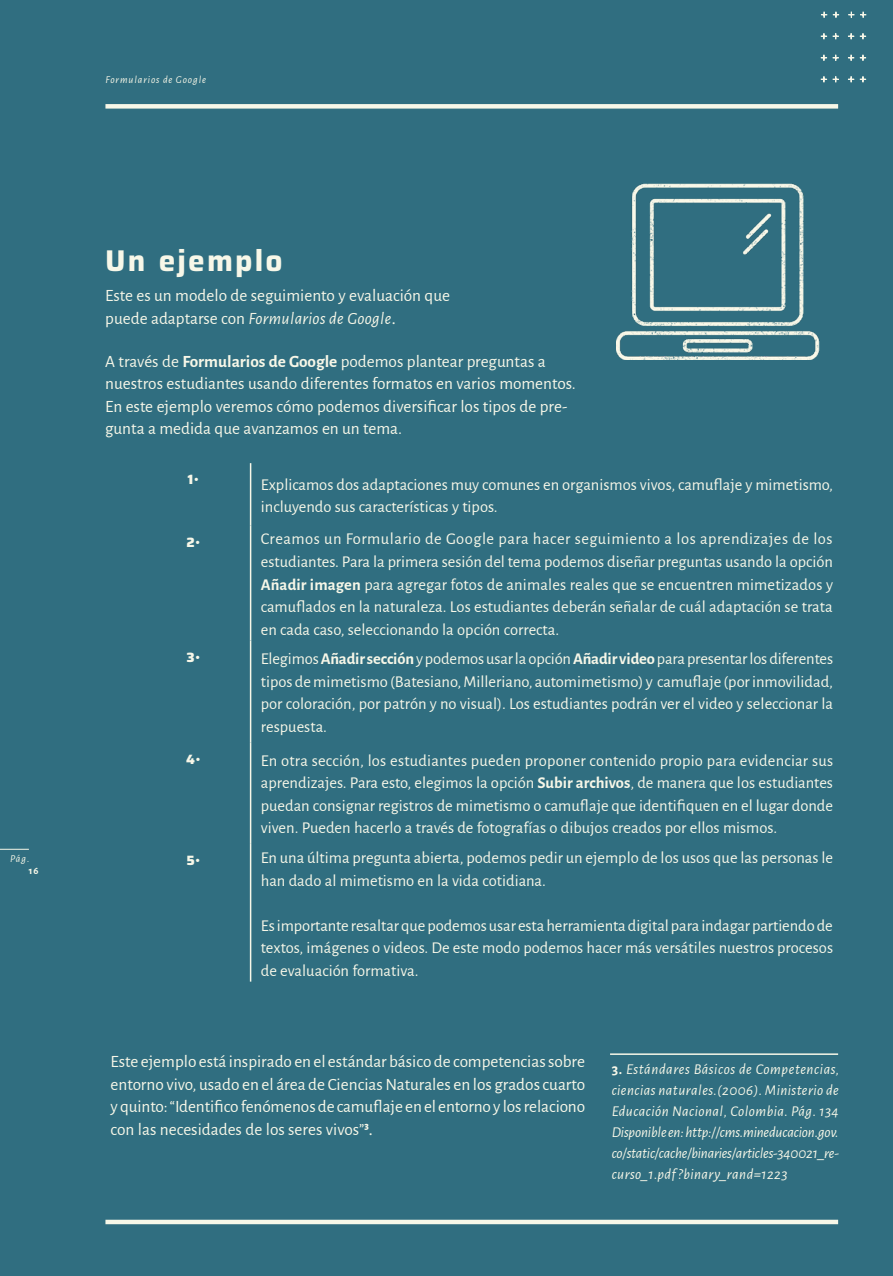
<style>
.page{position:relative;width:893px;height:1276px;background:#306e80}
.page>*{position:absolute;margin:0;border:0;box-sizing:border-box;transform-origin:0 0}
.t1{font:700 30px "Saira";letter-spacing:.07em;color:#f7f7e8}
.t2{font:17.25px/22.5px "Alegreya Sans";color:#f7f7e8}
.t3{font:16.5px/22.5px "Alegreya Sans";color:#f7f7e8;text-align:justify}
.t4{font:italic 15px/21px "Alegreya Sans";letter-spacing:-.015em;color:#f7f7e8;text-align:justify}
.t5{font:800 13.5px "Saira";color:#f7f7e8}
.t6{font:italic 10.5px "Alegreya Sans";letter-spacing:.09em;color:#f7f7e8}
.t7{font:700 10.5px "Alegreya Sans";color:#f7f7e8}
.s1{font-style:italic}
.s2{font-weight:500}
.s3{font-weight:700}
.s4{font-weight:700;font-style:normal}
</style>
<div class="page">
<svg style="left:0;top:849px;width:29px;height:1px"></svg>
<svg style="left:821px;top:76px;width:18px;height:6px"></svg>
<svg style="left:821px;top:55px;width:18px;height:6px"></svg>
<svg style="left:821px;top:33px;width:18px;height:6px"></svg>
<svg style="left:821px;top:11px;width:18px;height:7px"></svg>
<svg style="left:848px;top:76px;width:18px;height:6px"></svg>
<svg style="left:848px;top:55px;width:18px;height:6px"></svg>
<svg style="left:848px;top:33px;width:18px;height:6px"></svg>
<svg style="left:848px;top:11px;width:18px;height:7px"></svg>
<hr style="left:250px;top:463px;width:1px;height:62px;background:#f7f7e8">
<hr style="left:250px;top:525px;width:1px;height:115px;background:#f7f7e8">
<hr style="left:250px;top:640px;width:1px;height:102px;background:#f7f7e8">
<hr style="left:250px;top:742px;width:1px;height:102px;background:#f7f7e8">
<hr style="left:250px;top:844px;width:1px;height:137px;background:#f7f7e8">
<div style="left:105px;top:104px;width:733px;height:5px;background:#f7f7e8"></div>
<div style="left:105px;top:1219px;width:733px;height:5px;background:#f7f7e8"></div>
<hr style="left:610px;top:1053px;width:228px;height:2px;background:#f7f7e8">
<img style="left:617px;top:183px;width:203px;height:176px">
<p class="t6" style="left:10px;top:851px;width:21px">Pág.</p>
<p class="t7" style="left:29px;top:862px;width:11px">16</p>
<p class="t6" style="left:105px;top:72px;width:102px">Formularios de Google</p>
<h1 class="t1" style="left:105px;top:238px;width:179px">Un ejemplo</h1>
<p class="t2" style="left:105px;top:284px;width:346px">Este es un modelo de seguimiento y evaluación que puede adaptarse con <span class="s1">Formularios de Google</span><span class="s2">.</span></p>
<p class="t2" style="left:105px;top:349px;width:472px">A través de <span class="s3">Formularios de Google</span> podemos plantear preguntas a nuestros estudiantes usando diferentes formatos en varios momentos.<br>En este ejemplo veremos cómo podemos diversificar los tipos de pre&shy;gunta a medida que avanzamos en un tema.</p>
<p class="t5" style="left:188px;top:469px;width:12px">1.</p>
<p class="t3" style="left:261px;top:472px;width:574px">Explicamos dos adaptaciones muy comunes en organismos vivos, camuflaje y mimetismo, incluyendo sus características y tipos.</p>
<p class="t5" style="left:187px;top:531px;width:15px">2.</p>
<p class="t3" style="left:261px;top:527px;width:574px">Creamos un Formulario de Google para hacer seguimiento a los aprendizajes de los estudiantes. Para la primera sesión del tema podemos diseñar preguntas usando la opción <span class="s3">Añadir imagen</span> para agregar fotos de animales reales que se encuentren mimetizados y camuflados en la naturaleza. Los estudiantes deberán señalar de cuál adaptación se trata en cada caso, seleccionando la opción correcta.</p>
<p class="t5" style="left:187px;top:646px;width:15px">3.</p>
<p class="t3" style="left:261px;top:647px;width:574px">Elegimos <span class="s3">Añadir sección</span> y podemos usar la opción <span class="s3">Añadir video</span> para presentar los diferentes tipos de mimetismo (Batesiano, Milleriano, automimetismo) y camuflaje (por inmovilidad, por coloración, por patrón y no visual). Los estudiantes podrán ver el video y seleccionar la respuesta.</p>
<p class="t5" style="left:186px;top:748px;width:16px">4.</p>
<p class="t3" style="left:261px;top:748px;width:574px">En otra sección, los estudiantes pueden proponer contenido propio para evidenciar sus aprendizajes. Para esto, elegimos la opción <span class="s3">Subir archivos</span>, de manera que los estudiantes puedan consignar registros de mimetismo o camuflaje que identifiquen en el lugar donde viven. Pueden hacerlo a través de fotografías o dibujos creados por ellos mismos.</p>
<p class="t5" style="left:186px;top:850px;width:15px">5.</p>
<p class="t3" style="left:261px;top:845px;width:574px">En una última pregunta abierta, podemos pedir un ejemplo de los usos que las personas le han dado al mimetismo en la vida cotidiana.</p>
<p class="t3" style="left:261px;top:913px;width:574px">Es importante resaltar que podemos usar esta herramienta digital para indagar partiendo de textos, imágenes o videos. De este modo podemos hacer más versátiles nuestros procesos de evaluación formativa.</p>
<p class="t2" style="left:111px;top:1049px;width:476px;text-align:justify">Este ejemplo está inspirado en el estándar básico de competencias sobre entorno vivo, usado en el área de Ciencias Naturales en los grados cuarto y quinto: “Identifico fenómenos de camuflaje en el entorno y los relaciono con las necesidades de los seres vivos”<sup>3</sup><span class="s2">.</span></p>
<p class="t4" style="left:612px;top:1057px;width:229px"><span class="s4">3.</span> Estándares Básicos de Competencias, ciencias naturales.(2006). Ministerio de Educación Nacional, Colombia. Pág. 134<br>Disponible en: http://cms.mineducacion.gov. co/static/cache/binaries/articles-340021_re&shy;curso_1.pdf ?binary_rand=1223</p>
</div>
